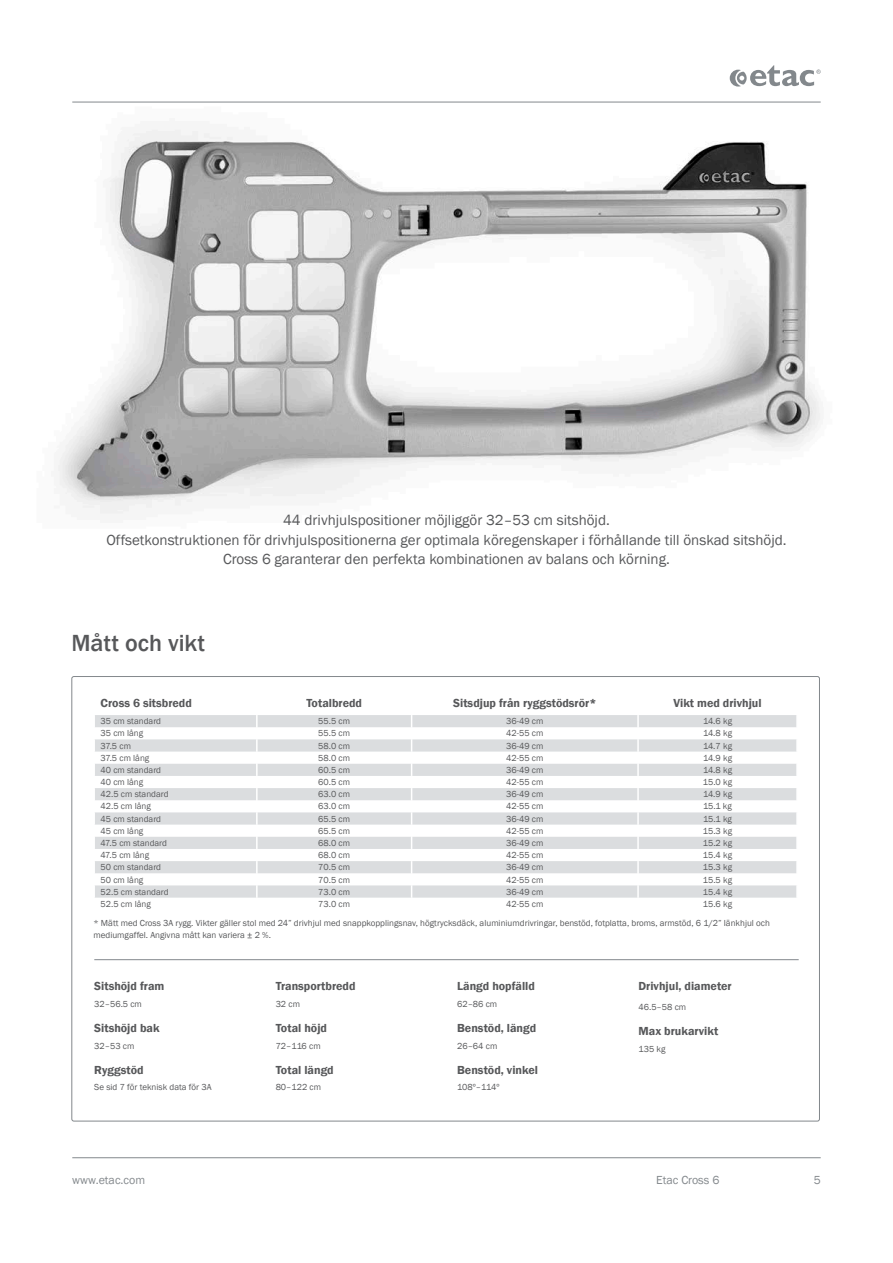
<style>
.page{position:relative;width:893px;height:1263px;background:#fff}
.page>*{position:absolute;margin:0;border:0;box-sizing:border-box;transform-origin:0 0}
._4__Header_-_Basic_b{font:500 24px "Franklin Gothic";color:#57585a}
._4__Body_-_Basic_bod{font:15px/19.5px "Franklin Gothic";color:#57585a;text-align:center}
._6__Header_-_Facts{font:600 12px "Franklin Gothic";color:#57585a}
.t1{font:12px "Franklin Gothic";color:#83888c}
._6__Body_-_Facts{font:9px/12px "Franklin Gothic";color:#57585a}
</style>
<div class="page">
<img style="left:58px;top:101px;width:763px;height:413px">
<hr style="left:72px;top:102px;width:749px;height:1px;background:#83888c">
<hr style="left:72px;top:1157px;width:749px;height:1px;background:#83888c">
<svg style="left:730px;top:65px;width:91px;height:22px"></svg>
<hr style="left:94px;top:959px;width:705px;height:1px;background:#83888c">
<svg style="left:95px;top:715px;width:701px;height:183px;fill:#dee0e2"></svg>
<svg style="left:796px;top:715px;width:1px;height:183px"></svg>
<svg style="left:256px;top:715px;width:2px;height:183px"></svg>
<svg style="left:411px;top:715px;width:1px;height:183px"></svg>
<svg style="left:637px;top:715px;width:2px;height:183px"></svg>
<p class="_4__Body_-_Basic_bod" style="left:106px;top:511px;width:682px">44 drivhjulspositioner möjliggör 32–53 cm sitshöjd.<br>Offsetkonstruktionen för drivhjulspositionerna ger optimala köregenskaper i förhållande till önskad sitshöjd.<br>Cross 6 garanterar den perfekta kombinationen av balans och körning.</p>
<p class="_4__Header_-_Basic_b" style="left:71px;top:628px;width:135px">Mått och vikt</p>
<p class="_6__Header_-_Facts" style="left:101px;top:695px;width:93px">Cross 6 sitsbredd</p>
<p class="_6__Header_-_Facts" style="left:306px;top:695px;width:57px">Totalbredd</p>
<p class="_6__Header_-_Facts" style="left:453px;top:695px;width:145px">Sitsdjup från ryggstödsrör*</p>
<p class="_6__Header_-_Facts" style="left:673px;top:695px;width:90px">Vikt med drivhjul</p>
<p class="_6__Body_-_Facts" style="left:101px;top:715px;width:62px">35 cm standard</p>
<p class="_6__Body_-_Facts" style="left:318px;top:715px;width:33px">55.5 cm</p>
<p class="_6__Body_-_Facts" style="left:506px;top:715px;width:39px">36-49 cm</p>
<p class="_6__Body_-_Facts" style="left:703px;top:715px;width:31px">14.6 kg</p>
<p class="_6__Body_-_Facts" style="left:101px;top:728px;width:44px">35 cm lång</p>
<p class="_6__Body_-_Facts" style="left:318px;top:728px;width:33px">55.5 cm</p>
<p class="_6__Body_-_Facts" style="left:506px;top:728px;width:39px">42-55 cm</p>
<p class="_6__Body_-_Facts" style="left:703px;top:728px;width:31px">14.8 kg</p>
<p class="_6__Body_-_Facts" style="left:101px;top:740px;width:32px">37.5 cm</p>
<p class="_6__Body_-_Facts" style="left:318px;top:740px;width:33px">58.0 cm</p>
<p class="_6__Body_-_Facts" style="left:506px;top:740px;width:39px">36-49 cm</p>
<p class="_6__Body_-_Facts" style="left:703px;top:740px;width:31px">14.7 kg</p>
<p class="_6__Body_-_Facts" style="left:101px;top:752px;width:50px">37.5 cm lång</p>
<p class="_6__Body_-_Facts" style="left:318px;top:752px;width:33px">58.0 cm</p>
<p class="_6__Body_-_Facts" style="left:506px;top:752px;width:39px">42-55 cm</p>
<p class="_6__Body_-_Facts" style="left:703px;top:752px;width:31px">14.9 kg</p>
<p class="_6__Body_-_Facts" style="left:101px;top:764px;width:62px">40 cm standard</p>
<p class="_6__Body_-_Facts" style="left:318px;top:764px;width:33px">60.5 cm</p>
<p class="_6__Body_-_Facts" style="left:506px;top:764px;width:39px">36-49 cm</p>
<p class="_6__Body_-_Facts" style="left:703px;top:764px;width:31px">14.8 kg</p>
<p class="_6__Body_-_Facts" style="left:101px;top:776px;width:44px">40 cm lång</p>
<p class="_6__Body_-_Facts" style="left:318px;top:776px;width:33px">60.5 cm</p>
<p class="_6__Body_-_Facts" style="left:506px;top:776px;width:39px">42-55 cm</p>
<p class="_6__Body_-_Facts" style="left:703px;top:776px;width:31px">15.0 kg</p>
<p class="_6__Body_-_Facts" style="left:101px;top:788px;width:69px">42.5 cm standard</p>
<p class="_6__Body_-_Facts" style="left:318px;top:788px;width:33px">63.0 cm</p>
<p class="_6__Body_-_Facts" style="left:506px;top:788px;width:39px">36-49 cm</p>
<p class="_6__Body_-_Facts" style="left:703px;top:788px;width:31px">14.9 kg</p>
<p class="_6__Body_-_Facts" style="left:101px;top:801px;width:52px">42.5 cm lång</p>
<p class="_6__Body_-_Facts" style="left:318px;top:801px;width:33px">63.0 cm</p>
<p class="_6__Body_-_Facts" style="left:506px;top:801px;width:39px">42-55 cm</p>
<p class="_6__Body_-_Facts" style="left:703px;top:801px;width:30px">15.1 kg</p>
<p class="_6__Body_-_Facts" style="left:101px;top:813px;width:62px">45 cm standard</p>
<p class="_6__Body_-_Facts" style="left:318px;top:813px;width:33px">65.5 cm</p>
<p class="_6__Body_-_Facts" style="left:506px;top:813px;width:39px">36-49 cm</p>
<p class="_6__Body_-_Facts" style="left:703px;top:813px;width:30px">15.1 kg</p>
<p class="_6__Body_-_Facts" style="left:101px;top:825px;width:44px">45 cm lång</p>
<p class="_6__Body_-_Facts" style="left:318px;top:825px;width:33px">65.5 cm</p>
<p class="_6__Body_-_Facts" style="left:506px;top:825px;width:39px">42-55 cm</p>
<p class="_6__Body_-_Facts" style="left:703px;top:825px;width:31px">15.3 kg</p>
<p class="_6__Body_-_Facts" style="left:101px;top:837px;width:68px">47.5 cm standard</p>
<p class="_6__Body_-_Facts" style="left:318px;top:837px;width:33px">68.0 cm</p>
<p class="_6__Body_-_Facts" style="left:506px;top:837px;width:39px">36-49 cm</p>
<p class="_6__Body_-_Facts" style="left:703px;top:837px;width:31px">15.2 kg</p>
<p class="_6__Body_-_Facts" style="left:101px;top:849px;width:50px">47.5 cm lång</p>
<p class="_6__Body_-_Facts" style="left:318px;top:849px;width:33px">68.0 cm</p>
<p class="_6__Body_-_Facts" style="left:506px;top:849px;width:39px">42-55 cm</p>
<p class="_6__Body_-_Facts" style="left:703px;top:849px;width:31px">15.4 kg</p>
<p class="_6__Body_-_Facts" style="left:101px;top:861px;width:62px">50 cm standard</p>
<p class="_6__Body_-_Facts" style="left:318px;top:861px;width:33px">70.5 cm</p>
<p class="_6__Body_-_Facts" style="left:506px;top:861px;width:39px">36-49 cm</p>
<p class="_6__Body_-_Facts" style="left:703px;top:861px;width:31px">15.3 kg</p>
<p class="_6__Body_-_Facts" style="left:101px;top:874px;width:44px">50 cm lång</p>
<p class="_6__Body_-_Facts" style="left:318px;top:874px;width:33px">70.5 cm</p>
<p class="_6__Body_-_Facts" style="left:506px;top:874px;width:39px">42-55 cm</p>
<p class="_6__Body_-_Facts" style="left:703px;top:874px;width:31px">15.5 kg</p>
<p class="_6__Body_-_Facts" style="left:101px;top:886px;width:69px">52.5 cm standard</p>
<p class="_6__Body_-_Facts" style="left:318px;top:886px;width:33px">73.0 cm</p>
<p class="_6__Body_-_Facts" style="left:506px;top:886px;width:39px">36-49 cm</p>
<p class="_6__Body_-_Facts" style="left:703px;top:886px;width:31px">15.4 kg</p>
<p class="_6__Body_-_Facts" style="left:101px;top:898px;width:52px">52.5 cm lång</p>
<p class="_6__Body_-_Facts" style="left:318px;top:898px;width:33px">73.0 cm</p>
<p class="_6__Body_-_Facts" style="left:506px;top:898px;width:39px">42-55 cm</p>
<p class="_6__Body_-_Facts" style="left:703px;top:898px;width:31px">15.6 kg</p>
<p class="_6__Body_-_Facts" style="left:93px;top:917px;width:678px">* Mätt med Cross 3A rygg. Vikter gäller stol med 24” drivhjul med snappkopplingsnav, högtrycksdäck, aluminiumdrivringar, benstöd, fotplatta, broms, armstöd, 6 1/2” länkhjul och mediumgaffel. Angivna mått kan variera ± 2 %.</p>
<p class="_6__Header_-_Facts" style="left:94px;top:979px;width:72px">Sitshöjd fram</p>
<p class="_6__Body_-_Facts" style="left:94px;top:998px;width:49px">32–56.5 cm</p>
<p class="_6__Header_-_Facts" style="left:94px;top:1021px;width:67px">Sitshöjd bak</p>
<p class="_6__Body_-_Facts" style="left:94px;top:1040px;width:42px">32–53 cm</p>
<p class="_6__Header_-_Facts" style="left:94px;top:1063px;width:51px">Ryggstöd</p>
<p class="_6__Body_-_Facts" style="left:94px;top:1082px;width:119px">Se sid 7 för teknisk data för 3A</p>
<p class="_6__Header_-_Facts" style="left:276px;top:979px;width:81px">Transportbredd</p>
<p class="_6__Body_-_Facts" style="left:276px;top:998px;width:26px">32 cm</p>
<p class="_6__Header_-_Facts" style="left:276px;top:1021px;width:53px">Total höjd</p>
<p class="_6__Body_-_Facts" style="left:276px;top:1040px;width:46px">72–116 cm</p>
<p class="_6__Header_-_Facts" style="left:276px;top:1063px;width:60px">Total längd</p>
<p class="_6__Body_-_Facts" style="left:276px;top:1082px;width:47px">80–122 cm</p>
<p class="_6__Header_-_Facts" style="left:457px;top:979px;width:79px">Längd hopfälld</p>
<p class="_6__Body_-_Facts" style="left:457px;top:998px;width:42px">62–86 cm</p>
<p class="_6__Header_-_Facts" style="left:457px;top:1021px;width:81px">Benstöd, längd</p>
<p class="_6__Body_-_Facts" style="left:457px;top:1040px;width:42px">26–64 cm</p>
<p class="_6__Header_-_Facts" style="left:457px;top:1063px;width:82px">Benstöd, vinkel</p>
<p class="_6__Body_-_Facts" style="left:457px;top:1082px;width:44px">108º–114º</p>
<p class="_6__Header_-_Facts" style="left:638px;top:979px;width:95px">Drivhjul, diameter</p>
<p class="_6__Body_-_Facts" style="left:638px;top:1001px;width:49px">46.5–58 cm</p>
<p class="_6__Header_-_Facts" style="left:638px;top:1024px;width:81px">Max brukarvikt</p>
<p class="_6__Body_-_Facts" style="left:638px;top:1043px;width:29px">135 kg</p>
<h3 class="t1" style="left:72px;top:1173px;width:74px">www.etac.com</h3>
<h3 class="t1" style="left:656px;top:1173px;width:65px">Etac Cross 6</h3>
<h3 class="t1" style="left:814px;top:1173px;width:9px">5</h3>
</div>
